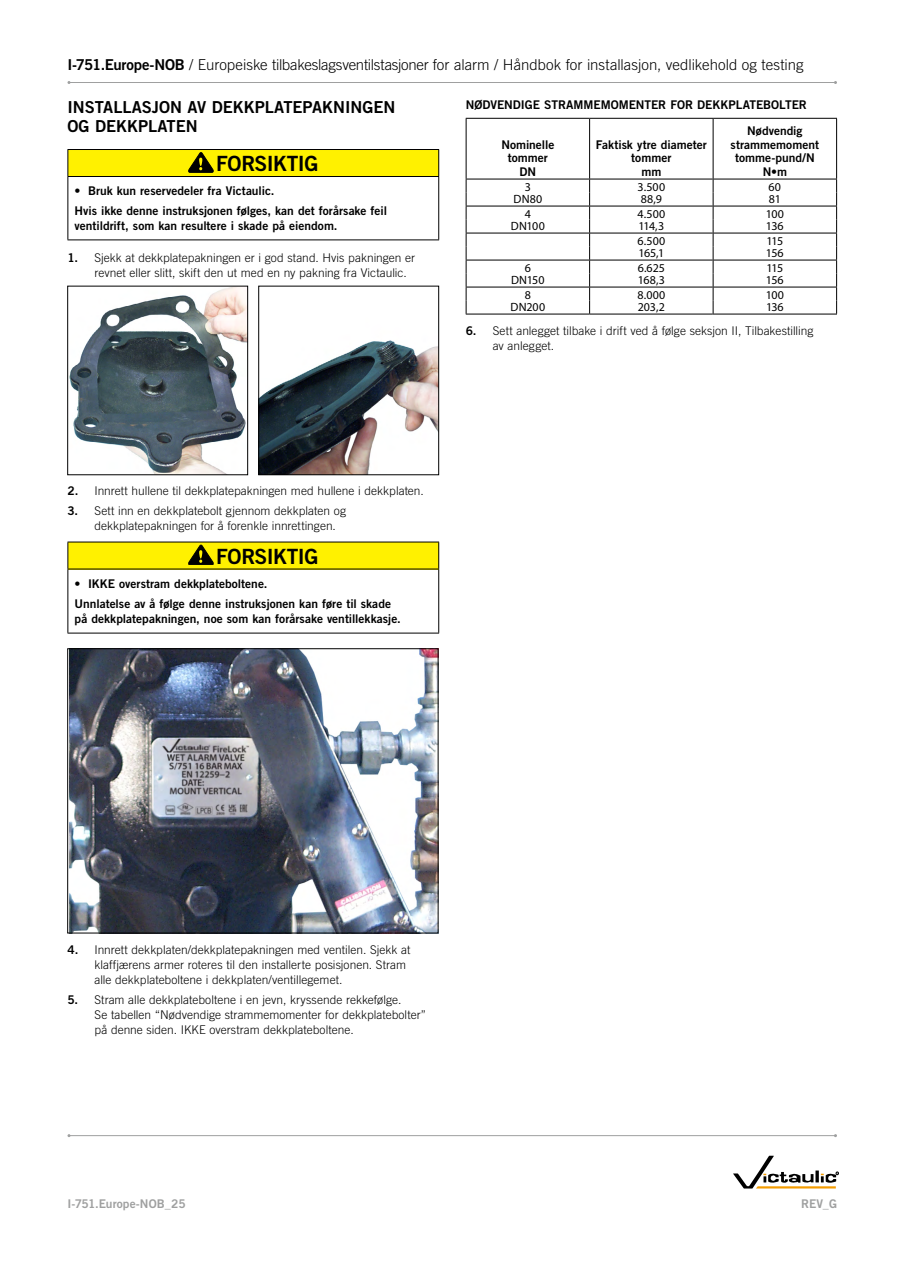
<style>
.page{position:relative;width:918px;height:1263px;background:#fff}
.page>*{position:absolute;margin:0;border:0;box-sizing:border-box;transform-origin:0 0}
.t1{font:21px "Trade Gothic LT Std Bd 2";letter-spacing:-.025em;color:#000}
.t2{font:16.5px/19.8px "Trade Gothic LT Std Bd 2";color:#000}
.t3{font:300 15px "Trade Gothic LT Std";letter-spacing:-.005em;color:#000}
.t4{font:300 12px/15px "Trade Gothic LT Std";color:#000}
.t5{font:12px/13.5px "Trade Gothic LT Std Bd 2";color:#000;text-align:center}
.t6{font:12px "Myriad Pro";color:#000}
.t7{font:12px "Trade Gothic LT Std Bd 2";letter-spacing:.005em;color:#9fa0a0}
.s1{font-family:"Trade Gothic LT Std Bd 2";font-weight:400}
</style>
<div class="page">
<hr style="left:69px;top:82px;width:767px;height:1px;background:#9fa0a0">
<div style="left:68px;top:149px;width:371px;height:27px;background:#fff100"></div>
<hr style="left:68px;top:149px;width:371px;height:1px;background:#000">
<svg style="left:68px;top:150px;width:1px;height:26px"></svg>
<svg style="left:438px;top:150px;width:1px;height:26px"></svg>
<hr style="left:68px;top:176px;width:371px;height:1px;background:#000">
<hr style="left:68px;top:177px;width:1px;height:62px;background:#000">
<hr style="left:438px;top:177px;width:1px;height:62px;background:#000">
<hr style="left:68px;top:239px;width:371px;height:1px;background:#000">
<svg style="left:188px;top:152px;width:26px;height:20px"></svg>
<img style="left:70px;top:288px;width:176px;height:185px">
<img style="left:261px;top:340px;width:176px;height:133px">
<div style="left:259px;top:286px;width:180px;height:189px;border:1px solid #000"></div>
<div style="left:68px;top:542px;width:371px;height:27px;background:#fff100"></div>
<hr style="left:68px;top:542px;width:371px;height:1px;background:#000">
<svg style="left:68px;top:542px;width:1px;height:27px"></svg>
<svg style="left:438px;top:542px;width:1px;height:27px"></svg>
<hr style="left:68px;top:569px;width:371px;height:1px;background:#000">
<hr style="left:68px;top:569px;width:1px;height:64px;background:#000">
<hr style="left:438px;top:569px;width:1px;height:64px;background:#000">
<hr style="left:68px;top:633px;width:371px;height:1px;background:#000">
<svg style="left:188px;top:545px;width:26px;height:20px"></svg>
<img style="left:70px;top:650px;width:366px;height:281px">
<div style="left:68px;top:648px;width:370px;height:285px;border:1px solid #000"></div>
<hr style="left:466px;top:118px;width:124px;height:1px;background:#000">
<hr style="left:466px;top:119px;width:1px;height:60px;background:#000">
<hr style="left:466px;top:179px;width:124px;height:1px;background:#000">
<hr style="left:466px;top:206px;width:124px;height:1px;background:#000">
<hr style="left:590px;top:206px;width:123px;height:1px;background:#000">
<hr style="left:466px;top:233px;width:124px;height:1px;background:#000">
<hr style="left:590px;top:233px;width:123px;height:1px;background:#000">
<hr style="left:466px;top:260px;width:124px;height:1px;background:#000">
<hr style="left:590px;top:260px;width:123px;height:1px;background:#000">
<hr style="left:466px;top:287px;width:124px;height:1px;background:#000">
<hr style="left:590px;top:287px;width:123px;height:1px;background:#000">
<svg style="left:466px;top:179px;width:1px;height:135px"></svg>
<svg style="left:589px;top:179px;width:1px;height:135px"></svg>
<hr style="left:466px;top:314px;width:124px;height:1px;background:#000">
<hr style="left:590px;top:314px;width:123px;height:1px;background:#000">
<hr style="left:590px;top:118px;width:123px;height:1px;background:#000">
<hr style="left:589px;top:119px;width:1px;height:60px;background:#000">
<hr style="left:713px;top:119px;width:1px;height:60px;background:#000">
<hr style="left:590px;top:179px;width:123px;height:1px;background:#000">
<hr style="left:713px;top:118px;width:124px;height:1px;background:#000">
<hr style="left:836px;top:119px;width:1px;height:60px;background:#000">
<hr style="left:713px;top:179px;width:124px;height:1px;background:#000">
<hr style="left:713px;top:206px;width:124px;height:1px;background:#000">
<hr style="left:713px;top:233px;width:124px;height:1px;background:#000">
<hr style="left:713px;top:260px;width:124px;height:1px;background:#000">
<hr style="left:713px;top:287px;width:124px;height:1px;background:#000">
<svg style="left:713px;top:179px;width:1px;height:135px"></svg>
<svg style="left:836px;top:179px;width:1px;height:135px"></svg>
<hr style="left:713px;top:314px;width:124px;height:1px;background:#000">
<svg style="left:733px;top:1156px;width:106px;height:32px"></svg>
<hr style="left:69px;top:1135px;width:767px;height:1px;background:#9fa0a0">
<p class="t3" style="left:68px;top:56px;width:738px"><span class="s1">I-751.Europe-NOB</span> / Europeiske tilbakeslagsventilstasjoner for alarm / Håndbok for installasjon, vedlikehold og testing</p>
<h2 class="t2" style="left:68px;top:96px;width:329px">INSTALLASJON AV DEKKPLATEPAKNINGEN<br>OG DEKKPLATEN</h2>
<h1 class="t1" style="left:216px;top:151px;width:104px">FORSIKTIG</h1>
<p class="t5" style="left:75px;top:180px;width:314px;line-height:20.4px;text-align:left">• Bruk kun reservedeler fra Victaulic.<br>Hvis ikke denne instruksjonen følges, kan det forårsake feil</p>
<p class="t5" style="left:75px;top:219px;width:264px">ventildrift, som kan resultere i skade på eiendom.</p>
<p class="t4" style="left:94px;top:250px;width:322px;text-indent:-27px"><span class="s1">1.</span> Sjekk at dekkplatepakningen er i god stand. Hvis pakningen er revnet eller slitt, skift den ut med en ny pakning fra Victaulic.</p>
<p class="t5" style="left:466px;top:98px;width:343px">NØDVENDIGE STRAMMEMOMENTER FOR DEKKPLATEBOLTER</p>
<p class="t5" style="left:501px;top:137px;width:55px">Nominelle tommer<br>DN</p>
<p class="t5" style="left:596px;top:137px;width:113px">Faktisk ytre diameter tommer<br>mm</p>
<p class="t5" style="left:731px;top:124px;width:90px">Nødvendig strammemoment tomme-pund/N<br>N•m</p>
<p class="t6" style="left:525px;top:179px;width:8px">3</p>
<p class="t6" style="left:638px;top:179px;width:29px">3.500</p>
<p class="t6" style="left:769px;top:179px;width:14px">60</p>
<p class="t6" style="left:514px;top:192px;width:30px">DN80</p>
<p class="t6" style="left:641px;top:192px;width:23px">88,9</p>
<p class="t6" style="left:769px;top:192px;width:13px">81</p>
<p class="t6" style="left:525px;top:206px;width:8px">4</p>
<p class="t6" style="left:637px;top:206px;width:29px">4.500</p>
<p class="t6" style="left:766px;top:206px;width:20px">100</p>
<p class="t6" style="left:511px;top:219px;width:35px">DN100</p>
<p class="t6" style="left:638px;top:219px;width:27px">114,3</p>
<p class="t6" style="left:766px;top:219px;width:19px">136</p>
<p class="t6" style="left:637px;top:233px;width:29px">6.500</p>
<p class="t6" style="left:767px;top:233px;width:18px">115</p>
<p class="t6" style="left:638px;top:246px;width:27px">165,1</p>
<p class="t6" style="left:766px;top:246px;width:19px">156</p>
<p class="t6" style="left:525px;top:260px;width:8px">6</p>
<p class="t6" style="left:638px;top:260px;width:29px">6.625</p>
<p class="t6" style="left:767px;top:260px;width:18px">115</p>
<p class="t6" style="left:511px;top:273px;width:35px">DN150</p>
<p class="t6" style="left:638px;top:273px;width:29px">168,3</p>
<p class="t6" style="left:766px;top:273px;width:19px">156</p>
<p class="t6" style="left:525px;top:287px;width:8px">8</p>
<p class="t6" style="left:637px;top:287px;width:30px">8.000</p>
<p class="t6" style="left:766px;top:287px;width:20px">100</p>
<p class="t6" style="left:511px;top:300px;width:36px">DN200</p>
<p class="t6" style="left:638px;top:300px;width:29px">203,2</p>
<p class="t6" style="left:766px;top:300px;width:19px">136</p>
<p class="t4" style="left:493px;top:323px;width:322px;text-indent:-27px"><span class="s1">6.</span> Sett anlegget tilbake i drift ved å følge seksjon II, Tilbakestilling av anlegget.</p>
<p class="t4" style="left:68px;top:483px;width:358px"><span class="s1">2.</span> Innrett hullene til dekkplatepakningen med hullene i dekkplaten.</p>
<p class="t4" style="left:94px;top:503px;width:253px;text-indent:-27px"><span class="s1">3.</span> Sett inn en dekkplatebolt gjennom dekkplaten og dekkplatepakningen for å forenkle innrettingen.</p>
<h1 class="t1" style="left:216px;top:543px;width:104px">FORSIKTIG</h1>
<p class="t5" style="left:75px;top:573px;width:318px;line-height:20.4px;text-align:left">• IKKE overstram dekkplateboltene.<br>Unnlatelse av å følge denne instruksjonen kan føre til skade</p>
<p class="t5" style="left:75px;top:612px;width:328px">på dekkplatepakningen, noe som kan forårsake ventillekkasje.</p>
<p class="t4" style="left:94px;top:942px;width:317px;text-indent:-27px"><span class="s1">4.</span> Innrett dekkplaten/dekkplatepakningen med ventilen. Sjekk at klaffjærens armer roteres til den installerte posisjonen. Stram alle dekkplateboltene i dekkplaten/ventillegemet.</p>
<p class="t4" style="left:94px;top:992px;width:333px;text-indent:-27px"><span class="s1">5.</span> Stram alle dekkplateboltene i en jevn, kryssende rekkefølge.<br>Se tabellen “Nødvendige strammemomenter for dekkplatebolter” på denne siden. IKKE overstram dekkplateboltene.</p>
<p class="t7" style="left:68px;top:1197px;width:120px">I-751.Europe-NOB_25</p>
<p class="t7" style="left:801px;top:1197px;width:37px">REV_G</p>
</div>
